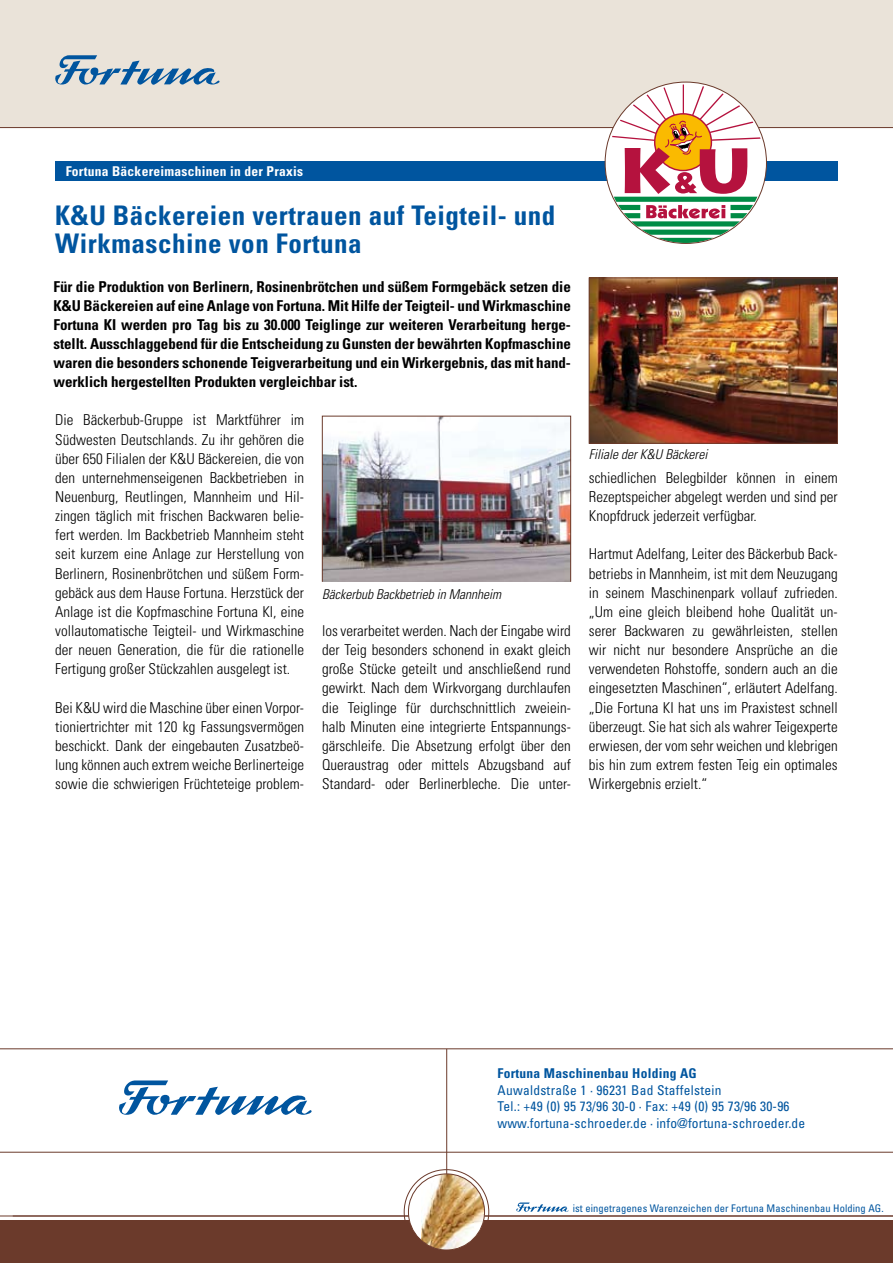
<style>
.page{position:relative;width:893px;height:1263px;background:#fff}
.page>*{position:absolute;margin:0;border:0;box-sizing:border-box;transform-origin:0 0}
.t1{font:700 condensed 27px/28.7px "Univers";letter-spacing:.02em;color:#00559f}
.t2{font:300 condensed 15px/19.2px "Univers";color:#000;text-align:justify}
.t3{font:700 condensed 15px/19.2px "Univers";letter-spacing:-.005em;color:#000;text-align:justify}
.t4{font:condensed 13.5px/16.5px "Univers";letter-spacing:.02em;color:#00559f}
.t5{font:italic 300 condensed 13.5px "Univers";color:#000}
.t6{font:700 condensed 13.5px "Univers";letter-spacing:.02em;color:#fff}
.t7{font:700 condensed 13.5px "Univers";letter-spacing:.02em;color:#00559f}
.t8{font:condensed 10.5px "Univers";letter-spacing:.01em;color:#00559f}
</style>
<div class="page">
<hr style="left:0;top:1152px;width:893px;height:1px;background:#6b3a2b">
<hr style="left:0;top:1216px;width:893px;height:1px;background:#6b3a2b">
<svg style="left:516px;top:1202px;width:52px;height:10px"></svg>
<hr style="left:0;top:1048px;width:893px;height:1px;background:#6b3a2b">
<div style="left:55px;top:162px;width:783px;height:19px;background:#00559f"></div>
<div style="left:0;top:0;width:893px;height:128px;background:#eae3d9"></div>
<hr style="left:0;top:127px;width:893px;height:1px;background:#6b3a2b">
<svg style="left:119px;top:1080px;width:193px;height:35px"></svg>
<hr style="left:446px;top:1049px;width:1px;height:129px;background:#6b3a2b">
<div style="left:0;top:1220px;width:893px;height:43px;background:#6b3a2b"></div>
<div style="left:408px;top:1174px;width:76px;height:76px;background:#fff;border-radius:50%"></div>
<img style="left:422px;top:1174px;width:62px;height:76px">
<div style="left:408px;top:1174px;width:77px;height:76px;border:1px solid #6b3a2b;border-radius:50%"></div>
<img style="left:591px;top:280px;width:245px;height:161px">
<div style="left:589px;top:278px;width:249px;height:165px;border:1px solid #6b3a2b"></div>
<svg style="left:55px;top:55px;width:164px;height:30px"></svg>
<svg style="left:605px;top:82px;width:161px;height:161px"></svg>
<img style="left:324px;top:418px;width:245px;height:162px">
<div style="left:322px;top:416px;width:249px;height:166px;border:1px solid #6b3a2b"></div>
<p class="t6" style="left:66px;top:163px;width:239px">Fortuna Bäckereimaschinen in der Praxis</p>
<h1 class="t1" style="left:55px;top:200px;width:502px">K&amp;U Bäckereien vertrauen auf Teigteil- und<br>Wirkmaschine von Fortuna</h1>
<p class="t3" style="left:54px;top:276px;width:519px">Für die Produktion von Berlinern, Rosinenbrötchen und süßem Formgebäck setzen die K&amp;U Bäckereien auf eine Anlage von Fortuna. Mit Hilfe der Teigteil- und Wirkmaschine Fortuna KI werden pro Tag bis zu 30.000 Teiglinge zur weiteren Verarbeitung herge&shy;stellt. Ausschlaggebend für die Entscheidung zu Gunsten der bewährten Kopfmaschine waren die besonders schonende Teigverarbeitung und ein Wirkergebnis, das mit hand&shy;werklich hergestellten Produkten vergleichbar ist.</p>
<p class="t2" style="left:55px;top:411px;width:250px">Die Bäckerbub-Gruppe ist Marktführer im Süd----westen Deutschlands. Zu ihr gehören die über 650 Filialen der K&amp;U Bäckereien, die von den unternehmenseigenen Backbetrieben in Neuenburg, Reutlingen, Mannheim und Hil&shy;zingen täglich mit frischen Backwaren belie&shy;fert werden. Im Backbetrieb Mannheim steht seit kurzem eine Anlage zur Herstellung von Berlinern, Rosinenbrötchen und süßem Form&shy;gebäck aus dem Hause Fortuna. Herzstück der Anlage ist die Kopfmaschine Fortuna KI, eine vollautomatische Teigteil- und Wirkmaschine der neuen Generation, die für die rationelle Fertigung großer Stückzahlen ausgelegt ist.</p>
<p class="t2" style="left:55px;top:698px;width:250px">Bei K&amp;U wird die Maschine über einen Vorpor&shy;tioniertrichter mit 120 kg Fassungsvermögen beschickt. Dank der eingebauten Zusatzbeö&shy;lung können auch extrem weiche Berlinerteige sowie die schwierigen Früchteteige problem-</p>
<p class="t5" style="left:322px;top:586px;width:181px">Bäckerbub Backbetrieb in Mannheim</p>
<p class="t2" style="left:322px;top:621px;width:250px">los verarbeitet werden. Nach der Eingabe wird der Teig besonders schonend in exakt gleich große Stücke geteilt und anschließend rund gewirkt. Nach dem Wirkvorgang durchlaufen die Teiglinge für durchschnittlich zweiein&shy;halb Minuten eine integrierte Entspannungs&shy;gärschleife. Die Absetzung erfolgt über den Queraustrag oder mittels Abzugsband auf Standard- oder Berlinerbleche. Die unter-</p>
<p class="t5" style="left:589px;top:446px;width:120px">Filiale der K&amp;U Bäckerei</p>
<p class="t2" style="left:589px;top:468px;width:250px">schiedlichen Belegbilder können in einem Rezeptspeicher abgelegt werden und sind per Knopfdruck jederzeit verfügbar.</p>
<p class="t2" style="left:589px;top:544px;width:250px">Hartmut Adelfang, Leiter des Bäckerbub Back&shy;betriebs in Mannheim, ist mit dem Neuzugang in seinem Maschinenpark vollauf zufrieden. „Um eine gleich bleibend hohe Qualität un&shy;serer Backwaren zu gewährleisten, stellen wir nicht nur besondere Ansprüche an die verwendeten Rohstoffe, sondern auch an die eingesetzten Maschinen“, erläutert Adelfang. „Die Fortuna KI hat uns im Praxistest schnell überzeugt. Sie hat sich als wahrer Teigexperte erwiesen, der vom sehr weichen und klebrigen bis hin zum extrem festen Teig ein optimales Wirkergebnis erzielt.“</p>
<p class="t7" style="left:497px;top:1065px;width:201px">Fortuna Maschinenbau Holding AG</p>
<p class="t4" style="left:497px;top:1082px;width:309px">Auwaldstraße 1 · 96231 Bad Staffelstein<br>Tel.: +49 (0) 95 73/96 30-0 · Fax: +49 (0) 95 73/96 30-96 www.fortuna-schroeder.de · info@fortuna-schroeder.de</p>
<p class="t8" style="left:573px;top:1201px;width:313px">ist eingetragenes Warenzeichen der Fortuna Maschinenbau Holding AG.</p>
</div>
